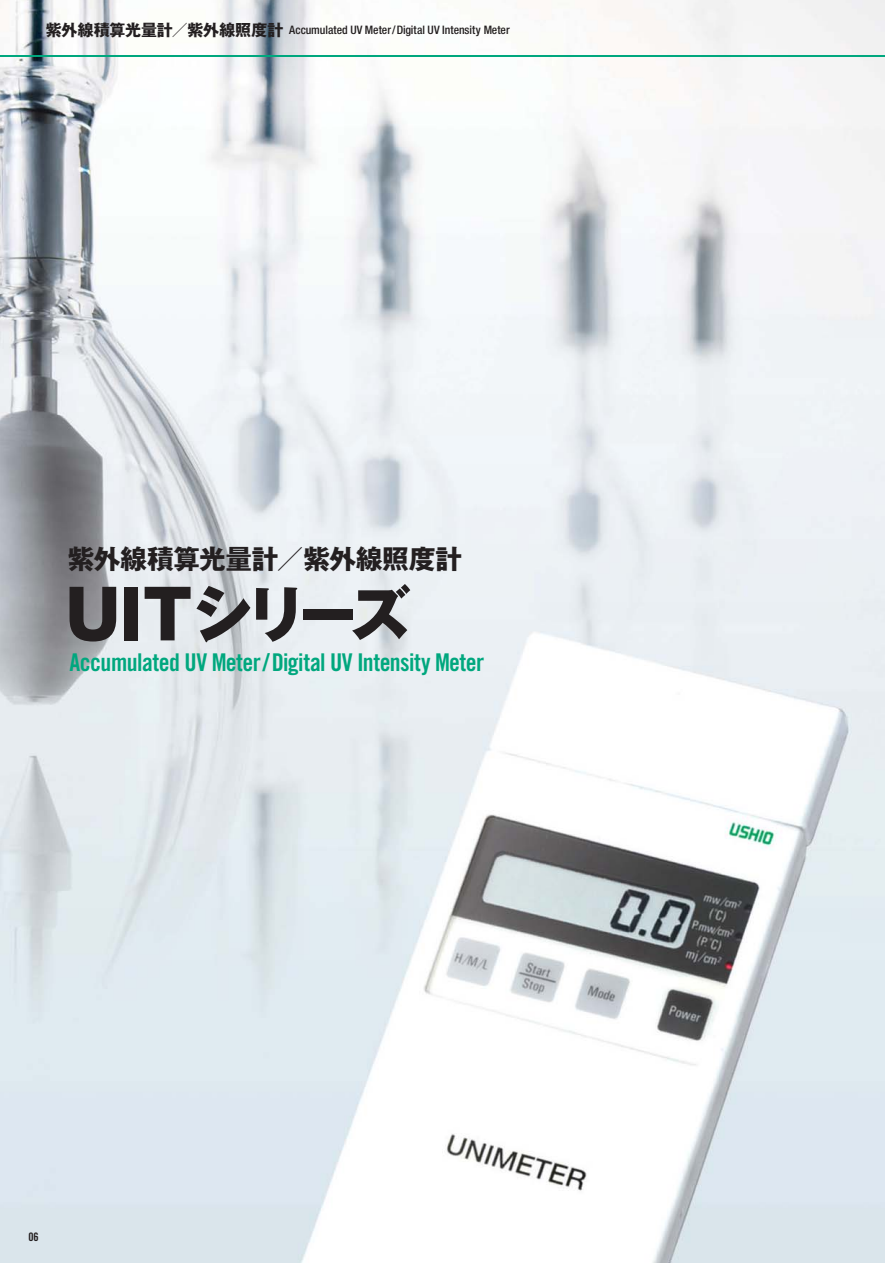
<style>
.page{position:relative;width:885px;height:1263px;background:#fff}
.page>*{position:absolute;margin:0;border:0;box-sizing:border-box;transform-origin:0 0}
.t1{font:800 75px "Helvetica Neue";color:#231f20}
.t2{font:60.6px "Gothic MB101 Pro Heavy 90 pv RKSJ H";color:#231f20}
.t3{font:26.55px "Gothic MB101 Pro Bold 90 pv RKSJ H";letter-spacing:-.015em;color:#231f20}
.t4{font:24.45px "Trade Gothic Bold Cond Twenty";letter-spacing:-.02em;color:#00a77e}
.t5{font:500 condensed 11.7px "Helvetica Neue";color:#231f20}
.t6{font:11.7px "Trade Gothic Bold Cond Twenty";color:#231f20}
.s1{font-family:"Gothic MB101 Pro Bold 90 pv RKSJ H";font-weight:400;font-stretch:normal;font-size:15.9px}
</style>
<div class="page">
<img style="left:0;top:0;width:884px;height:1263px">
<hr style="left:0;top:56px;width:884px;height:1px;background:#00a77e">
<p class="t5" style="left:46px;top:26px;width:465px"><span class="s1">紫外線積算光量計／紫外線照度計</span> Accumulated UV Meter/Digital UV Intensity Meter</p>
<h3 class="t3" style="left:68px;top:549px;width:396px">紫外線積算光量計／紫外線照度計</h3>
<h1 class="t1" style="left:65px;top:587px;width:128px">UIT</h1>
<h3 class="t4" style="left:70px;top:653px;width:416px">Accumulated UV Meter/Digital UV Intensity Meter</h3>
<h2 class="t2" style="left:191px;top:592px;width:220px">シリーズ</h2>
<p class="t6" style="left:28px;top:1232px;width:12px">06</p>
</div>
